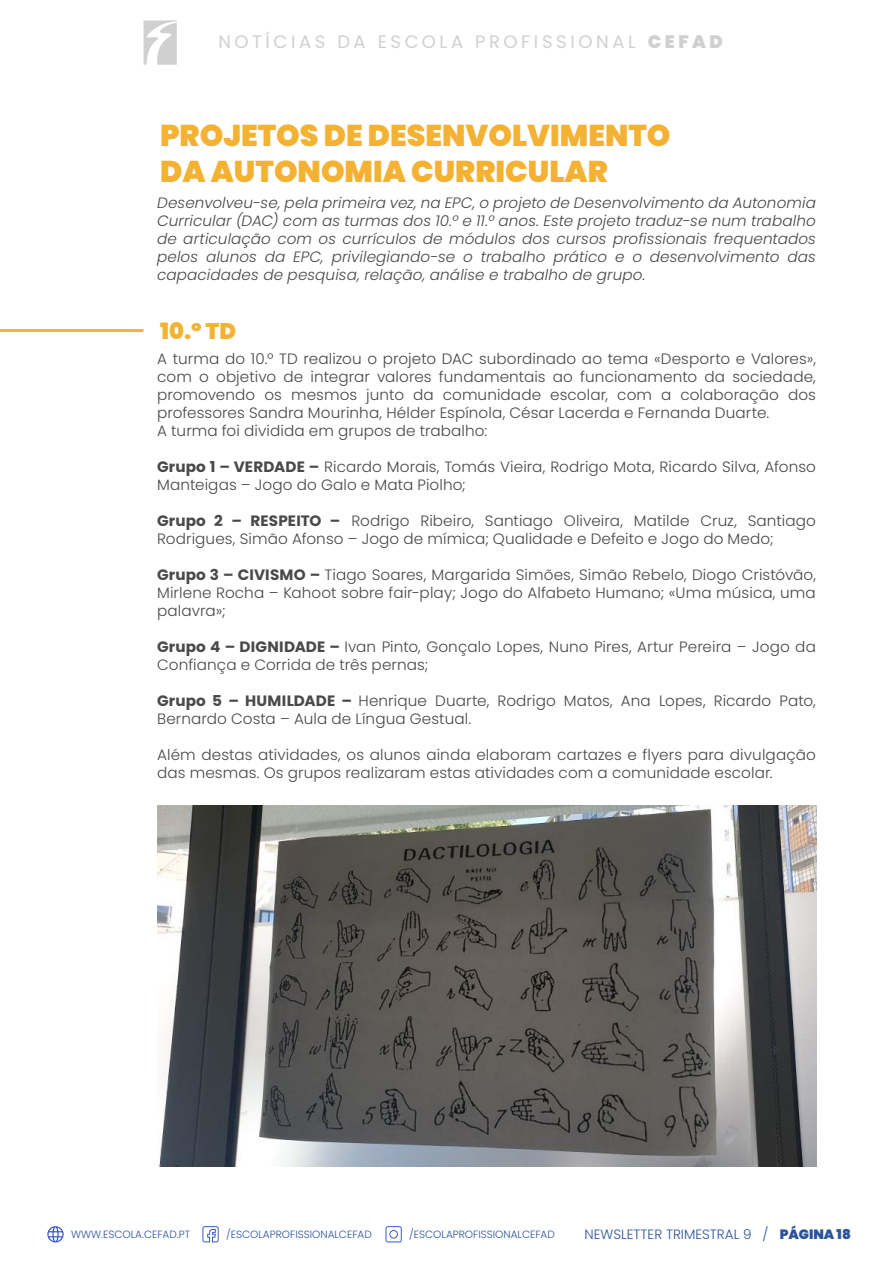
<style>
.page{position:relative;width:893px;height:1263px;background:#fff}
.page>*{position:absolute;margin:0;border:0;box-sizing:border-box;transform-origin:0 0}
.t1{font:900 30px/36px "Poppins";color:#f4b234}
.t2{font:900 22.5px "Poppins";color:#f4b234}
.t3{font:18px "Poppins";letter-spacing:.2em;color:#d0d0d0}
.t4{font:300 15px/18px "Poppins";letter-spacing:.005em;color:#494949}
.t5{font:italic 300 15px/18px "Poppins";letter-spacing:.005em;color:#494949;text-align:justify}
.t6{font:300 13.5px "Poppins";color:#2b549d}
.t7{font:300 10.5px "Poppins";color:#2b549d}
.s1{font-weight:900}
.s2{font-weight:700}
</style>
<div class="page">
<svg style="left:47px;top:1226px;width:17px;height:16px"></svg>
<svg style="left:202px;top:1226px;width:17px;height:16px"></svg>
<svg style="left:385px;top:1226px;width:17px;height:16px"></svg>
<svg style="left:144px;top:20px;width:33px;height:45px"></svg>
<hr style="left:0;top:329px;width:144px;height:3px;background:#f4b234">
<img style="left:158px;top:805px;width:659px;height:361px">
<p class="t3" style="left:218px;top:31px;width:506px">NOTÍCIAS DA ESCOLA PROFISSIONAL <span class="s1">CEFAD</span></p>
<h1 class="t1" style="left:160px;top:117px;width:512px">PROJETOS DE DESENVOLVIMENTO<br>DA AUTONOMIA CURRICULAR</h1>
<p class="t5" style="left:157px;top:193px;width:660px">Desenvolveu-se, pela primeira vez, na EPC, o projeto de Desenvolvimento da Autonomia Curricular (DAC) com as turmas dos 10.º e 11.º anos. Este projeto traduz-se num trabalho de articulação com os currículos de módulos dos cursos profissionais frequentados pelos alunos da EPC, privilegiando-se o trabalho prático e o desenvolvimento das capacidades de pesquisa, relação, análise e trabalho de grupo.</p>
<h2 class="t2" style="left:160px;top:318px;width:78px">10.º TD</h2>
<p class="t4" style="left:157px;top:350px;width:660px">A turma do 10.º TD realizou o projeto DAC subordinado ao tema «Desporto e Valores», com o objetivo de integrar valores fundamentais ao funcionamento da sociedade, promovendo os mesmos junto da comunidade escolar, com a colaboração dos professores Sandra Mourinha, Hélder Espínola, César Lacerda e Fernanda Duarte.<br>A turma foi dividida em grupos de trabalho:</p>
<p class="t4" style="left:157px;top:458px;width:660px"><span class="s2">Grupo 1 – VERDADE –</span> Ricardo Morais, Tomás Vieira, Rodrigo Mota, Ricardo Silva, Afonso<br>Manteigas – Jogo do Galo e Mata Piolho;</p>
<p class="t4" style="left:157px;top:512px;width:660px"><span class="s2">Grupo 2 – RESPEITO –</span> Rodrigo Ribeiro, Santiago Oliveira, Matilde Cruz, Santiago<br>Rodrigues, Simão Afonso – Jogo de mímica; Qualidade e Defeito e Jogo do Medo;</p>
<p class="t4" style="left:157px;top:566px;width:660px;text-align:justify"><span class="s2">Grupo 3 – CIVISMO –</span> Tiago Soares, Margarida Simões, Simão Rebelo, Diogo Cristóvão, Mirlene Rocha – Kahoot sobre fair-play; Jogo do Alfabeto Humano; «Uma música, uma palavra»;</p>
<p class="t4" style="left:157px;top:638px;width:660px"><span class="s2">Grupo 4 – DIGNIDADE –</span> Ivan Pinto, Gonçalo Lopes, Nuno Pires, Artur Pereira – Jogo da<br>Confiança e Corrida de três pernas;</p>
<p class="t4" style="left:157px;top:692px;width:660px"><span class="s2">Grupo 5 – HUMILDADE –</span> Henrique Duarte, Rodrigo Matos, Ana Lopes, Ricardo Pato,<br>Bernardo Costa – Aula de Língua Gestual.</p>
<p class="t4" style="left:157px;top:746px;width:660px">Além destas atividades, os alunos ainda elaboram cartazes e flyers para divulgação das mesmas. Os grupos realizaram estas atividades com a comunidade escolar.</p>
<p class="t7" style="left:71px;top:1229px;width:121px">WWW.ESCOLA.CEFAD.PT</p>
<p class="t7" style="left:226px;top:1229px;width:147px">/ESCOLAPROFISSIONALCEFAD</p>
<p class="t7" style="left:409px;top:1229px;width:147px">/ESCOLAPROFISSIONALCEFAD</p>
<p class="t6" style="left:584px;top:1226px;width:268px">NEWSLETTER TRIMESTRAL 9 / <span class="s1">PÁGINA 18</span></p>
</div>
